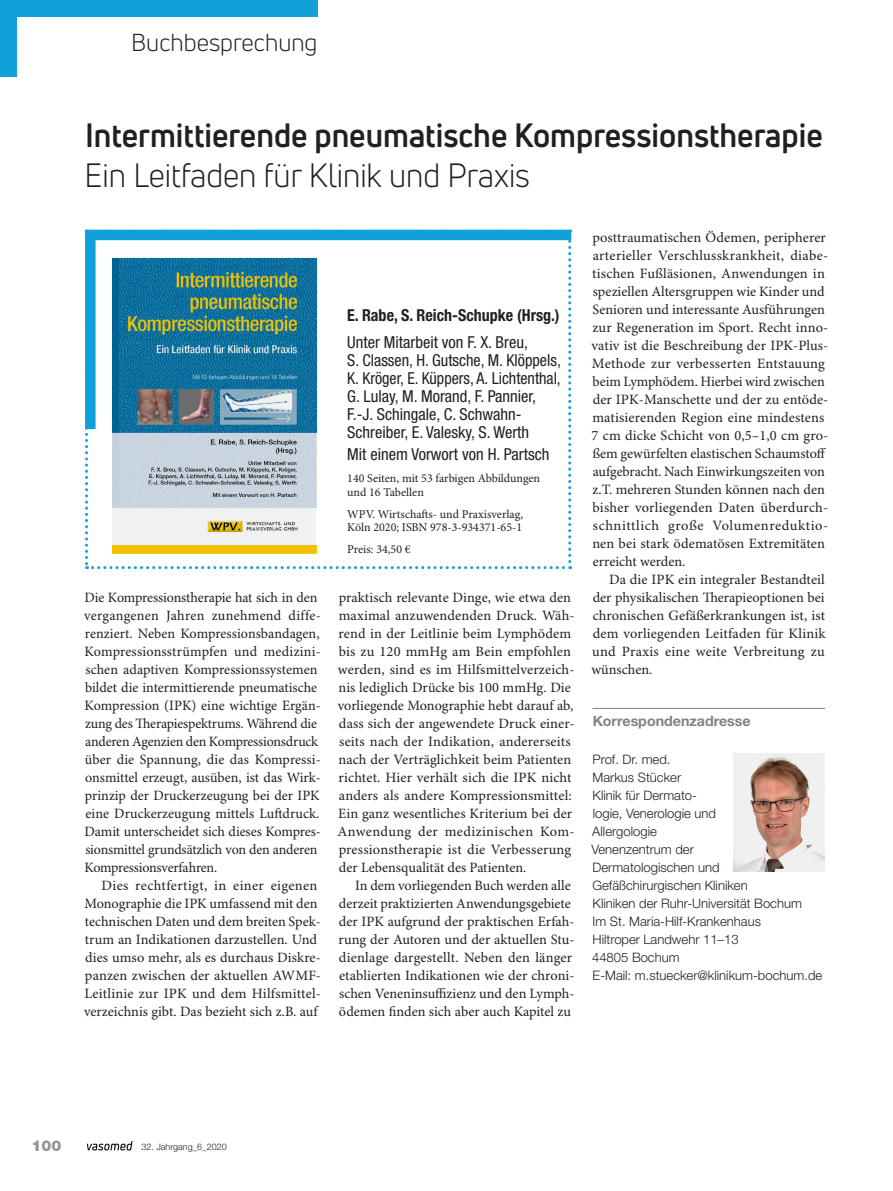
<style>
.page{position:relative;width:893px;height:1191px;background:#fff}
.page>*{position:absolute;margin:0;border:0;box-sizing:border-box;transform-origin:0 0}
._03_Head_22{font:700 33px/39.6px "Uni Neue";color:#231f20;scale:.95 1}
.t1{font:24px "Uni Neue";color:#231f20}
._09_Referat_zu{font:condensed 16.5px/18px "Helvetica Neue LT Std";color:#231f20}
._09_Referat_zu-2{font:700 condensed 16.5px "Helvetica Neue LT Std";color:#231f20}
.t2{font:900 15px "Helvetica Neue LT Std";color:#939598}
._03_Copy_mit_Einzug{font:14.25px/18px "Minion Pro";letter-spacing:.005em;color:#231f20}
._03_Copy{font:14.25px/18px "Minion Pro";letter-spacing:-.005em;color:#231f20}
._07_Korrespondenzadr{font:700 14.25px "Helvetica Neue LT Std";color:#808285}
._07_Korrespondenzadr-2{font:300 13.05px/18px "Helvetica Neue LT Std";color:#231f20}
._09_Referat_zu-3{font:12px/13.5px "Minion Pro";color:#231f20}
.t3{font:300 9px "Helvetica Neue LT Std";color:#231f20}
.s1{font-weight:400}
</style>
<div class="page">
<img style="left:86px;top:1141px;width:47px;height:10px">
<div style="left:0;top:0;width:17px;height:77px;background:#12a0db"></div>
<div style="left:0;top:0;width:317px;height:17px;background:#12a0db"></div>
<svg style="left:85px;top:439px;width:486px;height:130px"></svg>
<svg style="left:85px;top:229px;width:488px;height:210px"></svg>
<hr style="left:592px;top:708px;width:233px;height:1px;background:#808285">
<img style="left:733px;top:753px;width:92px;height:118px">
<img style="left:113px;top:258px;width:203px;height:295px">
<h2 class="t1" style="left:131px;top:28px;width:188px">Buchbesprechung</h2>
<p class="_03_Head_22" style="left:85px;top:115px;width:778px">Intermittierende pneumatische Kompressionstherapie<br><span class="s1">Ein Leitfaden für Klinik und Praxis</span></p>
<p class="_03_Copy" style="left:84px;top:589px;width:238px">Die Kompressionstherapie hat sich in den vergangenen Jahren zunehmend diffe&shy;renziert. Neben Kompressionsbandagen, Kompressionsstrümpfen und medizini&shy;schen adaptiven Kompressionssystemen bildet die intermittierende pneumatische Kompression (IPK) eine wichtige Ergän&shy;zung des Therapiespektrums. Während die anderen Agenzien den Kompressionsdruck über die Spannung, die das Kompressi&shy;onsmittel erzeugt, ausüben, ist das Wirk&shy;prinzip der Druckerzeugung bei der IPK eine Druckerzeugung mittels Luftdruck.<br>Damit unterscheidet sich dieses Kompres&shy;sionsmittel grundsätzlich von den anderen Kompressionsverfahren.</p>
<p class="_03_Copy_mit_Einzug" style="left:84px;top:877px;width:238px;text-indent:17px">Dies rechtfertigt, in einer eigenen Monographie die IPK umfassend mit den technischen Daten und dem breiten Spek&shy;trum an Indikationen darzustellen. Und dies umso mehr, als es durchaus Diskre&shy;panzen zwischen der aktuellen AWMF-Leitlinie zur IPK und dem Hilfsmittel&shy;verzeichnis gibt. Das bezieht sich z.B. auf</p>
<p class="_09_Referat_zu-2" style="left:347px;top:305px;width:214px">E. Rabe, S. Reich-Schupke (Hrsg.)</p>
<p class="_09_Referat_zu" style="left:347px;top:333px;width:215px">Unter Mitarbeit von F. X. Breu,<br>S. Classen, H. Gutsche, M. Klöppels, K. Kröger, E. Küppers, A. Lichtenthal, G. Lulay, M. Morand, F. Pannier, F.-J. Schingale, C. Schwahn-Schreiber, E. Valesky, S. Werth</p>
<p class="_09_Referat_zu" style="left:347px;top:445px;width:204px">Mit einem Vorwort von H. Partsch</p>
<p class="_09_Referat_zu-3" style="left:347px;top:472px;width:194px">140 Seiten, mit 53 farbigen Abbildungen und 16 Tabellen</p>
<p class="_09_Referat_zu-3" style="left:347px;top:507px;width:177px">WPV. Wirtschafts- und Praxisverlag,<br>Köln 2020; ISBN 978-3-934371-65-1</p>
<p class="_09_Referat_zu-3" style="left:347px;top:543px;width:65px">Preis: 34,50 €</p>
<p class="_03_Copy_mit_Einzug" style="left:338px;top:589px;width:238px">praktisch relevante Dinge, wie etwa den maximal anzuwendenden Druck. Wäh&shy;rend in der Leitlinie beim Lymphödem bis zu 120 mmHg am Bein empfohlen werden, sind es im Hilfsmittelverzeich&shy;nis lediglich Drücke bis 100 mmHg. Die vorliegende Monographie hebt darauf ab, dass sich der angewendete Druck einer&shy;seits nach der Indikation, andererseits nach der Verträglichkeit beim Patienten richtet. Hier verhält sich die IPK nicht anders als andere Kompressionsmittel:<br>Ein ganz wesentliches Kriterium bei der Anwendung der medizinischen Kom&shy;pressionstherapie ist die Verbesserung der Lebensqualität des Patienten.</p>
<p class="_03_Copy_mit_Einzug" style="left:339px;top:877px;width:238px;text-indent:17px">In dem vorliegenden Buch werden alle derzeit praktizierten Anwendungsgebiete der IPK aufgrund der praktischen Erfah&shy;rung der Autoren und der aktuellen Stu&shy;dienlage dargestellt. Neben den länger etablierten Indikationen wie der chroni&shy;schen Veneninsuffizienz und den Lymph&shy;ödemen finden sich aber auch Kapitel zu</p>
<p class="_03_Copy_mit_Einzug" style="left:591px;top:229px;width:238px">posttraumatischen Ödemen, peripherer arterieller Verschlusskrankheit, diabe&shy;tischen Fußläsionen, Anwendungen in speziellen Altersgruppen wie Kinder und Senioren und interessante Ausführungen zur Regeneration im Sport. Recht inno&shy;vativ ist die Beschreibung der IPK-Plus-Methode zur verbesserten Entstauung beim Lymphödem. Hierbei wird zwischen der IPK-Manschette und der zu entöde&shy;matisierenden Region eine mindestens 7 cm dicke Schicht von 0,5–1,0 cm gro&shy;ßem gewürfelten elastischen Schaumstoff aufgebracht. Nach Einwirkungszeiten von z.T. mehreren Stunden können nach den bisher vorliegenden Daten überdurch&shy;schnittlich große Volumenreduktio&shy;nen bei stark ödematösen Extremitäten erreicht werden.</p>
<p class="_03_Copy_mit_Einzug" style="left:591px;top:571px;width:236px;text-align:justify;text-indent:17px">Da die IPK ein integraler Bestandteil der physikalischen Therapieoptionen bei chronischen Gefäßerkrankungen ist, ist dem vorliegenden Leitfaden für Klinik und Praxis eine weite Verbreitung zu wünschen.</p>
<p class="_07_Korrespondenzadr" style="left:593px;top:712px;width:160px">Korrespondenzadresse</p>
<p class="_07_Korrespondenzadr-2" style="left:593px;top:750px;width:90px">Prof. Dr. med.<br>Markus Stücker</p>
<p class="_07_Korrespondenzadr-2" style="left:592px;top:786px;width:125px">Klinik für Dermato&shy;logie, Venerologie und<br>Allergologie</p>
<p class="_07_Korrespondenzadr-2" style="left:591px;top:840px;width:158px">Venenzentrum der<br>Dermatologischen und<br>Gefäßchirurgischen Kliniken</p>
<p class="_07_Korrespondenzadr-2" style="left:593px;top:894px;width:211px">Kliniken der Ruhr-Universität Bochum</p>
<p class="_07_Korrespondenzadr-2" style="left:592px;top:912px;width:170px">Im St. Maria-Hilf-Krankenhaus</p>
<p class="_07_Korrespondenzadr-2" style="left:592px;top:930px;width:148px">Hiltroper Landwehr 11–13<br>44805 Bochum</p>
<p class="_07_Korrespondenzadr-2" style="left:593px;top:966px;width:231px">E-Mail: m.stuecker@klinikum-bochum.de</p>
<p class="t2" style="left:32px;top:1136px;width:32px">100</p>
<p class="t3" style="left:141px;top:1141px;width:87px">32. Jahrgang_6_2020</p>
</div>
